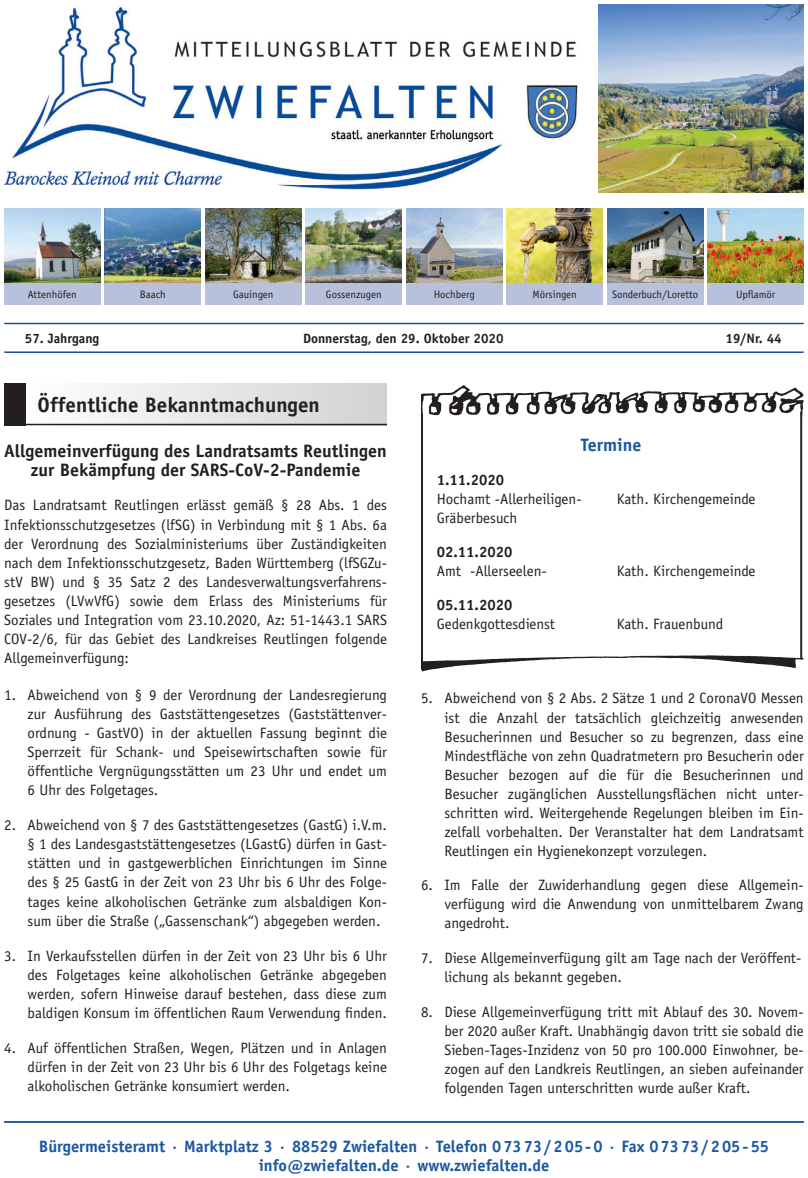
<style>
.page{position:relative;width:808px;height:1178px;background:#fff}
.page>*{position:absolute;margin:0;border:0;box-sizing:border-box;transform-origin:0 0}
.t1{font:700 21px "Officina Sans";color:#231f20}
.t2{font:700 18px/19.5px "Officina Sans";color:#231f20;text-align:center}
.t3{font:700 18px "Officina Sans";color:#1a57a2}
.t4{font:700 16.5px/19.5px "Officina Sans";color:#1a57a2;text-align:center}
.t5{font:15px/19.2px "Officina Sans";color:#231f20;text-align:justify}
.t6{font:700 15px "Officina Sans";color:#231f20}
.t7{font:700 13.5px "Officina Sans";color:#231f20}
.t8{font:10.8px "Officina Sans";color:#231f20}
</style>
<div class="page">
<hr style="left:421px;top:414px;width:2px;height:256px;background:#231f20">
<hr style="left:800px;top:412px;width:2px;height:247px;background:#231f20">
<img style="left:421px;top:385px;width:383px;height:32px">
<img style="left:422px;top:654px;width:381px;height:18px">
<hr style="left:4px;top:1121px;width:800px;height:2px;background:#1a57a2">
<svg style="left:26px;top:383px;width:361px;height:41px"></svg>
<div style="left:4px;top:383px;width:22px;height:42px;background:#231f20"></div>
<hr style="left:4px;top:424px;width:383px;height:1px;background:#231f20">
<div style="left:4px;top:324px;width:800px;height:29px;background:#fff;border:2px solid #fff"></div>
<img style="left:4px;top:6px;width:574px;height:184px">
<img style="left:4px;top:208px;width:96px;height:75px">
<img style="left:105px;top:208px;width:96px;height:75px">
<img style="left:205px;top:208px;width:96px;height:75px">
<img style="left:306px;top:208px;width:96px;height:75px">
<img style="left:406px;top:208px;width:96px;height:75px">
<img style="left:507px;top:208px;width:96px;height:75px">
<img style="left:607px;top:208px;width:96px;height:75px">
<img style="left:708px;top:208px;width:96px;height:75px">
<div style="left:4px;top:283px;width:96px;height:21px;background:#b7c1dc"></div>
<div style="left:205px;top:283px;width:96px;height:21px;background:#b7c1dc"></div>
<div style="left:306px;top:283px;width:96px;height:21px;background:#b7c1dc"></div>
<div style="left:607px;top:283px;width:96px;height:21px;background:#b7c1dc"></div>
<div style="left:708px;top:283px;width:96px;height:21px;background:#b7c1dc"></div>
<div style="left:507px;top:283px;width:96px;height:21px;background:#b7c1dc"></div>
<div style="left:406px;top:283px;width:96px;height:21px;background:#b7c1dc"></div>
<div style="left:105px;top:283px;width:96px;height:21px;background:#b7c1dc"></div>
<hr style="left:4px;top:323px;width:800px;height:1px;background:#1e4e9a">
<hr style="left:4px;top:351px;width:800px;height:2px;background:#1e4e9a">
<img style="left:598px;top:4px;width:206px;height:188px">
<p class="t8" style="left:28px;top:288px;width:50px">Attenhöfen</p>
<p class="t8" style="left:140px;top:288px;width:28px">Baach</p>
<p class="t8" style="left:233px;top:288px;width:42px">Gauingen</p>
<p class="t8" style="left:326px;top:288px;width:57px">Gossenzugen</p>
<p class="t8" style="left:434px;top:288px;width:42px">Hochberg</p>
<p class="t8" style="left:532px;top:288px;width:46px">Mörsingen</p>
<p class="t8" style="left:612px;top:288px;width:88px">Sonderbuch/Loretto</p>
<p class="t8" style="left:736px;top:288px;width:41px">Upflamör</p>
<p class="t7" style="left:25px;top:330px;width:76px">57. Jahrgang</p>
<p class="t7" style="left:303px;top:330px;width:202px">Donnerstag, den 29. Oktober 2020</p>
<p class="t7" style="left:725px;top:330px;width:58px">19/Nr. 44</p>
<h1 class="t1" style="left:38px;top:392px;width:284px">Öffentliche Bekanntmachungen</h1>
<p class="t2" style="left:4px;top:441px;width:384px">Allgemeinverfügung des Landratsamts Reutlingen zur Bekämpfung der SARS-CoV-2-Pandemie</p>
<p class="t5" style="left:4px;top:496px;width:384px">Das Landratsamt Reutlingen erlässt gemäß § 28 Abs. 1 des Infektionsschutzgesetzes (lfSG) in Verbindung mit § 1 Abs. 6a der Verordnung des Sozialministeriums über Zuständigkeiten nach dem Infektionsschutzgesetz, Baden Württemberg (lfSGZu&shy;stV BW) und § 35 Satz 2 des Landesverwaltungsverfahrens&shy;gesetzes (LVwVfG) sowie dem Erlass des Ministeriums für Soziales und Integration vom 23.10.2020, Az: 51-1443.1 SARS COV-2/6, für das Gebiet des Landkreises Reutlingen folgende Allgemeinverfügung:</p>
<p class="t5" style="left:28px;top:685px;width:361px;text-indent:-23px">1. Abweichend von § 9 der Verordnung der Landesregierung zur Ausführung des Gaststättengesetzes (Gaststättenver&shy;ordnung - GastVO) in der aktuellen Fassung beginnt die Sperrzeit für Schank- und Speisewirtschaften sowie für öffentliche Vergnügungsstätten um 23 Uhr und endet um 6 Uhr des Folgetages.</p>
<p class="t5" style="left:28px;top:815px;width:361px;text-indent:-23px">2. Abweichend von § 7 des Gaststättengesetzes (GastG) i.V.m. § 1 des Landesgaststättengesetzes (LGastG) dürfen in Gast&shy;stätten und in gastgewerblichen Einrichtungen im Sinne des § 25 GastG in der Zeit von 23 Uhr bis 6 Uhr des Folge&shy;tages keine alkoholischen Getränke zum alsbaldigen Kon&shy;sum über die Straße („Gassenschank“) abgegeben werden.</p>
<p class="t5" style="left:28px;top:946px;width:361px;text-indent:-23px">3. In Verkaufsstellen dürfen in der Zeit von 23 Uhr bis 6 Uhr des Folgetages keine alkoholischen Getränke abgegeben werden, sofern Hinweise darauf bestehen, dass diese zum baldigen Konsum im öffentlichen Raum Verwendung finden.</p>
<p class="t5" style="left:28px;top:1038px;width:361px;text-indent:-23px">4. Auf öffentlichen Straßen, Wegen, Plätzen und in Anlagen dürfen in der Zeit von 23 Uhr bis 6 Uhr des Folgetags keine alkoholischen Getränke konsumiert werden.</p>
<p class="t3" style="left:581px;top:433px;width:62px">Termine</p>
<p class="t6" style="left:437px;top:470px;width:69px">1.11.2020</p>
<p class="t5" style="left:437px;top:489px;width:146px">Hochamt -Allerheiligen-</p>
<p class="t5" style="left:617px;top:489px;width:140px">Kath. Kirchengemeinde</p>
<p class="t5" style="left:437px;top:508px;width:82px">Gräberbesuch</p>
<p class="t6" style="left:437px;top:542px;width:77px">02.11.2020</p>
<p class="t5" style="left:437px;top:561px;width:112px">Amt -Allerseelen-</p>
<p class="t5" style="left:617px;top:561px;width:140px">Kath. Kirchengemeinde</p>
<p class="t6" style="left:437px;top:596px;width:77px">05.11.2020</p>
<p class="t5" style="left:437px;top:615px;width:120px">Gedenkgottesdienst</p>
<p class="t5" style="left:617px;top:615px;width:108px">Kath. Frauenbund</p>
<p class="t5" style="left:444px;top:689px;width:361px;text-indent:-23px">5. Abweichend von § 2 Abs. 2 Sätze 1 und 2 CoronaVO Messen ist die Anzahl der tatsächlich gleichzeitig anwesenden Besucherinnen und Besucher so zu begrenzen, dass eine Mindestfläche von zehn Quadratmetern pro Besucherin oder Besucher bezogen auf die für die Besucherinnen und Besucher zugänglichen Ausstellungsflächen nicht unter&shy;schritten wird. Weitergehende Regelungen bleiben im Ein&shy;zelfall vorbehalten. Der Veranstalter hat dem Landratsamt Reutlingen ein Hygienekonzept vorzulegen.</p>
<p class="t5" style="left:444px;top:875px;width:361px;text-indent:-23px">6. Im Falle der Zuwiderhandlung gegen diese Allgemein&shy;verfügung wird die Anwendung von unmittelbarem Zwang angedroht.</p>
<p class="t5" style="left:444px;top:948px;width:359px;text-indent:-23px">7. Diese Allgemeinverfügung gilt am Tage nach der Veröffent&shy;lichung als bekannt gegeben.</p>
<p class="t5" style="left:444px;top:1002px;width:361px;text-indent:-23px">8. Diese Allgemeinverfügung tritt mit Ablauf des 30. Novem&shy;ber 2020 außer Kraft. Unabhängig davon tritt sie sobald die Sieben-Tages-Inzidenz von 50 pro 100.000 Einwohner, be&shy;zogen auf den Landkreis Reutlingen, an sieben aufeinander folgenden Tagen unterschritten wurde außer Kraft.</p>
<p class="t4" style="left:39px;top:1136px;width:731px">Bürgermeisteramt · Marktplatz 3 · 88529 Zwiefalten · Telefon 07373/205-0 · Fax 07373/205-55 info@zwiefalten.de · www.zwiefalten.de</p>
</div>
